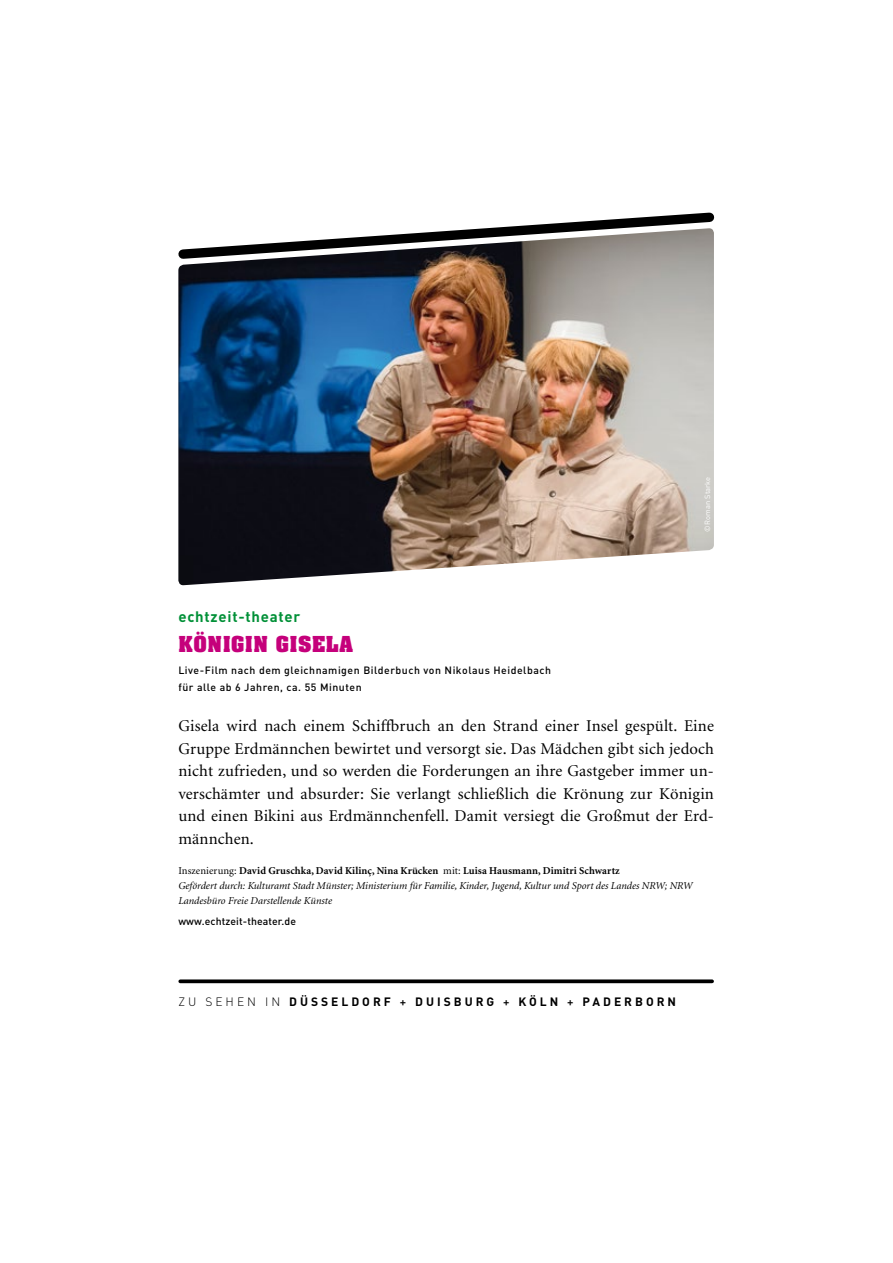
<style>
.page{position:relative;width:893px;height:1263px;background:#fff}
.page>*{position:absolute;margin:0;border:0;box-sizing:border-box;transform-origin:0 0}
.t1{font:700 18.75px "Aachen LT";color:#c5007b}
.t2{font:16.5px/22.5px "Minion LT";letter-spacing:.01em;color:#000;text-align:justify}
.t3{font:700 15px "DIN";color:#009037}
.t4{font:700 12px "DIN";letter-spacing:.25em;color:#000}
.t5{font:italic 10.5px/15px "Minion LT";color:#000}
.t6{font:500 10.5px/16.5px "DIN";letter-spacing:.05em;color:#000}
.t7{font:500 10.5px "DIN";letter-spacing:.01em;color:#000}
.t8{font:7.5px "DIN";letter-spacing:.01em;color:#fff}
.s1{font-style:normal}
.s2{font-weight:700;font-style:normal}
.s3{font-weight:300}
.s4{font-weight:500}
</style>
<div class="page">
<img style="left:178px;top:264px;width:536px;height:321px">
<svg style="left:178px;top:212px;width:537px;height:52px"></svg>
<svg style="left:180px;top:979px;width:532px;height:4px;background:#1e1e1e"></svg>
<p class="t8" style="left:703px;top:531px;width:56px;rotate:-90deg">©Roman Starke</p>
<p class="t3" style="left:178px;top:606px;width:123px">ECHTZEIT-THEATER</p>
<p class="t1" style="left:178px;top:630px;width:42px">KÖNIGIN</p>
<p class="t1" style="left:276px;top:630px;width:51px">GISELA</p>
<p class="t6" style="left:178px;top:662px;width:374px">Live-Film nach dem gleichnamigen Bilderbuch von Nikolaus Heidelbach für alle ab 6 Jahren, ca. 55 Minuten</p>
<p class="t2" style="left:178px;top:715px;width:537px">Gisela wird nach einem Schiffbruch an den Strand einer Insel gespült. Eine Gruppe Erdmännchen bewirtet und versorgt sie. Das Mädchen gibt sich jedoch nicht zufrieden, und so werden die Forderungen an ihre Gastgeber immer un&shy;verschämter und absurder: Sie verlangt schließlich die Krönung zur Königin und einen Bikini aus Erdmännchenfell. Damit versiegt die Großmut der Erd&shy;männchen.</p>
<p class="t5" style="left:178px;top:863px;width:516px"><span class="s1">Inszenierung:</span> <span class="s2">David Gruschka, David Kilinç, Nina Krücken</span> <span class="s1">mit:</span> <span class="s2">Luisa Hausmann, Dimitri Schwartz<br></span>Gefördert durch: Kulturamt Stadt Münster; Ministerium für Familie, Kinder, Jugend, Kultur und Sport des Landes NRW; NRW<br>Landesbüro Freie Darstellende Künste</p>
<p class="t7" style="left:178px;top:914px;width:119px">www.echtzeit-theater.de</p>
<p class="t4" style="left:178px;top:994px;width:499px"><span class="s3">ZU SEHEN IN</span> DÜSSELD ORF <span class="s4">+</span> DUISBURG <span class="s4">+</span> KÖLN <span class="s4">+</span> PAD ERBORN</p>
</div>
